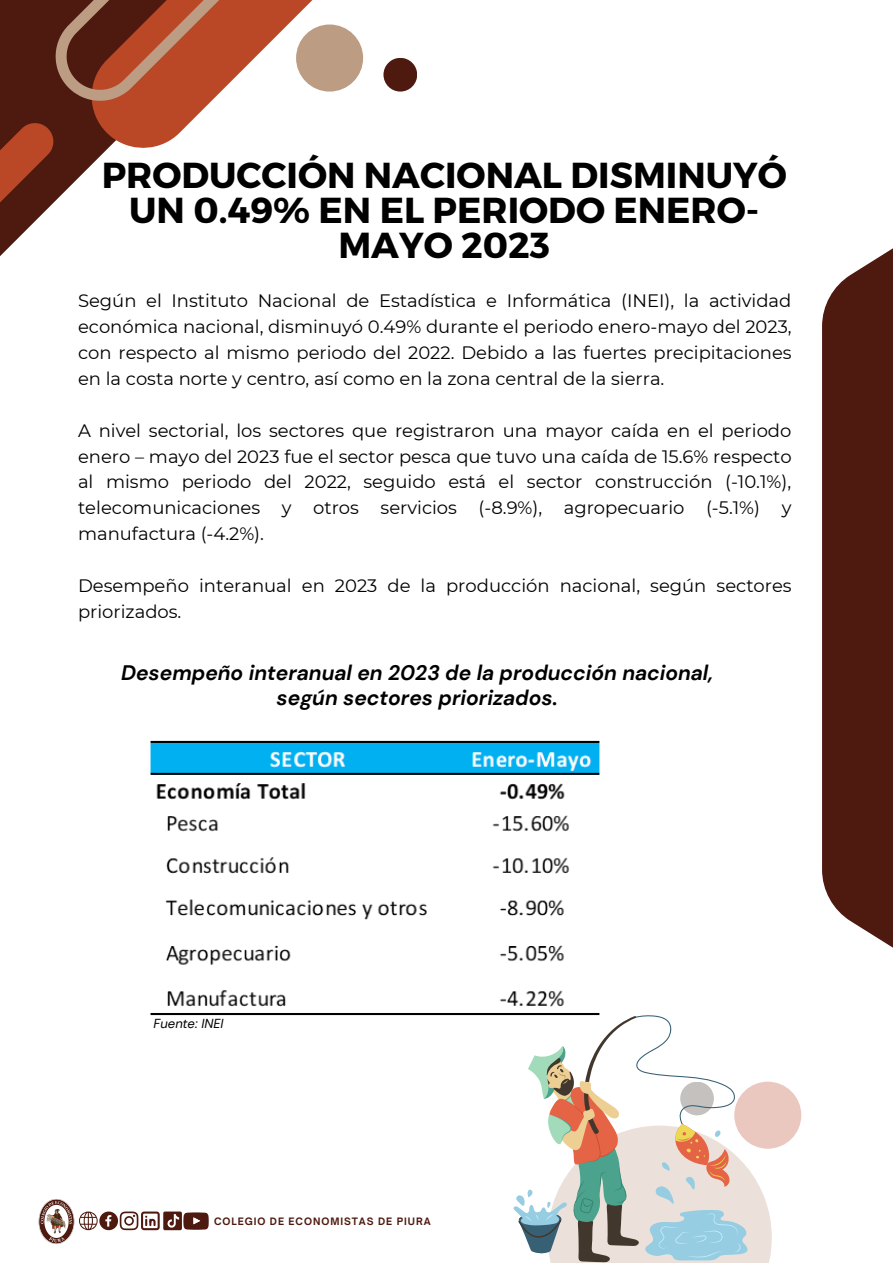
<style>
.page{position:relative;width:893px;height:1264px;background:#fff}
.page>*{position:absolute;margin:0;border:0;box-sizing:border-box;transform-origin:0 0}
.t1{font:700 36.15px/35.1px "Montserrat";color:#000;text-align:center}
.t2{font:italic 700 21px/24.8px "DM Sans";color:#000;text-align:center}
.t3{font:18px/25.8px "Montserrat";color:#000;text-align:justify}
.t4{font:italic 13.05px "DM Sans";color:#000}
.t5{font:700 9.75px "Open Sauce One";letter-spacing:.095em;color:#4e1a10}
</style>
<div class="page">
<div style="left:822px;top:240px;width:70px;height:716px;background:#4e1a10"></div>
<svg style="left:0;top:227px;width:29px;height:29px"></svg>
<svg style="left:0;top:0;width:331px;height:227px"></svg>
<svg style="left:751px;top:1144px;width:20px;height:118px;fill:#ebe1da"></svg>
<div style="left:734px;top:1081px;width:67px;height:67px;background:#eac8bf;border-radius:50%"></div>
<div style="left:296px;top:25px;width:67px;height:67px;background:#bc9c83;border-radius:50%"></div>
<div style="left:383px;top:58px;width:34px;height:34px;background:#4e1a10;border-radius:50%"></div>
<svg style="left:84px;top:1211px;width:125px;height:19px"></svg>
<img style="left:38px;top:1199px;width:46px;height:45px">
<img style="left:150px;top:740px;width:450px;height:276px">
<svg style="left:513px;top:1014px;width:238px;height:248px"></svg>
<p class="t1" style="left:102px;top:155px;width:686px">PRODUCCIÓN NACIONAL DISMINUYÓ<br>UN 0.49% EN EL PERIODO ENERO-<br>MAYO 2023</p>
<p class="t3" style="left:78px;top:288px;width:715px">Según el Instituto Nacional de Estadística e Informática (INEI), la actividad económica nacional, disminuyó 0.49% durante el periodo enero-mayo del 2023, con respecto al mismo periodo del 2022. Debido a las fuertes precipitaciones en la costa norte y centro, así como en la zona central de la sierra.</p>
<p class="t3" style="left:78px;top:417px;width:715px">A nivel sectorial, los sectores que registraron una mayor caída en el periodo enero – mayo del 2023 fue el sector pesca que tuvo una caída de 15.6% respecto al mismo periodo del 2022, seguido está el sector construcción (-10.1%), telecomunicaciones y otros servicios (-8.9%), agropecuario (-5.1%) y manufactura (-4.2%).</p>
<p class="t3" style="left:78px;top:572px;width:715px">Desempeño interanual en 2023 de la producción nacional, según sectores priorizados.</p>
<p class="t2" style="left:121px;top:660px;width:593px">Desempeño interanual en 2023 de la producción nacional, según sectores priorizados.</p>
<p class="t4" style="left:153px;top:1014px;width:71px">Fuente: INEI</p>
<p class="t5" style="left:214px;top:1214px;width:218px">COLEGIO DE ECONOMISTAS DE PIURA</p>
</div>
